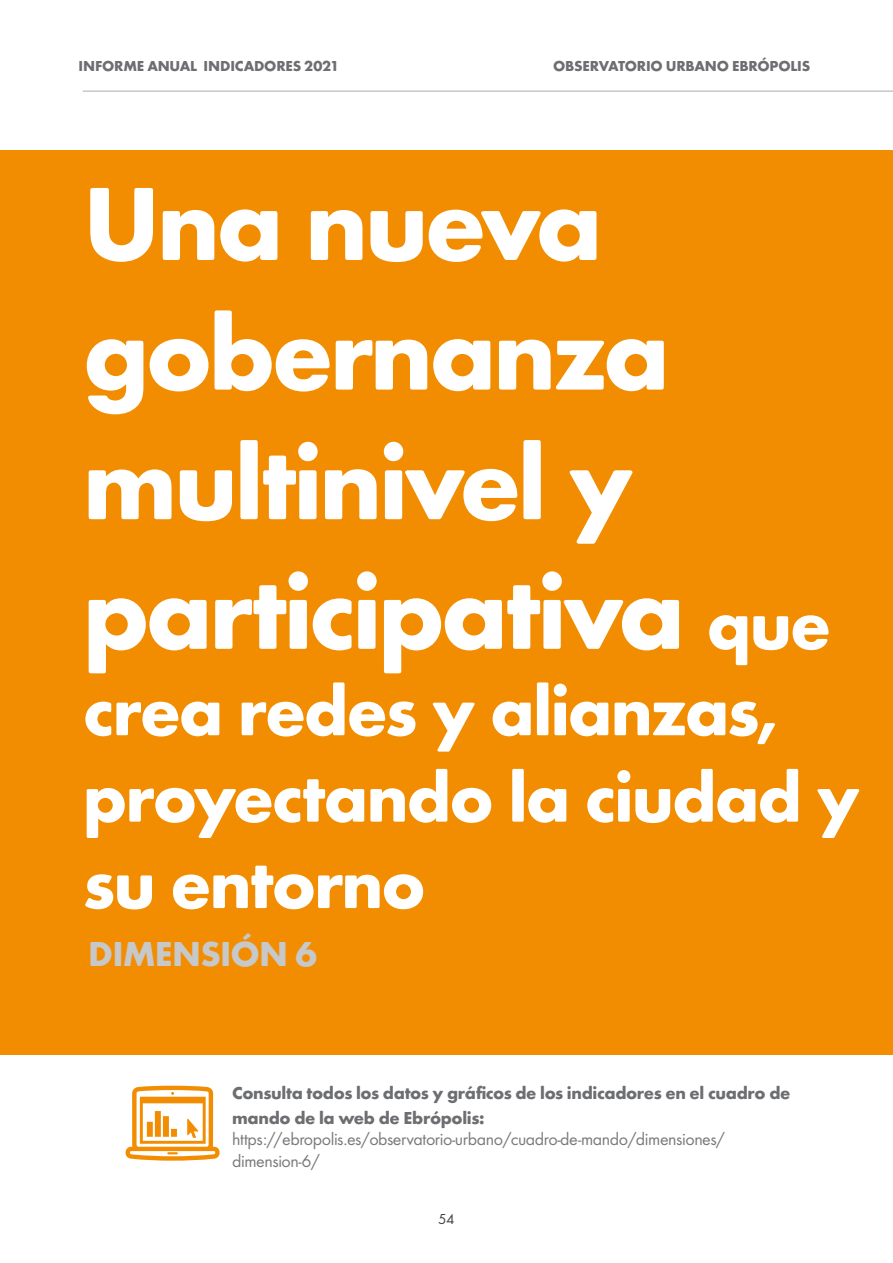
<style>
.page{position:relative;width:893px;height:1263px;background:#fff}
.page>*{position:absolute;margin:0;border:0;box-sizing:border-box;transform-origin:0 0}
.t1{font:700 108px/129.6px "Futura Round";letter-spacing:-.035em;color:#fff}
.t2{font:700 72px/86.4px "Futura Round";letter-spacing:-.03em;color:#fff}
.t3{font:700 36px "Futura Round";letter-spacing:-.025em;color:#c7c8ca}
.t4{font:700 18px/24.9px "Futura Round";letter-spacing:-.02em;color:#6d6e71}
.t5{font:18px/21.6px "Futura Round";letter-spacing:-.025em;color:#7a7a7a}
.t6{font:700 15px "Futura Round";letter-spacing:-.01em;color:#6d6e71}
.t7{font:15px "Futura Round";color:#414141}
.s1{font-size:72px}
</style>
<div class="page">
<div style="left:0;top:150px;width:893px;height:904px;background:#f28d01"></div>
<svg style="left:125px;top:1086px;width:95px;height:75px"></svg>
<hr style="left:83px;top:90px;width:810px;height:2px;background:#c7c8ca">
<p class="t6" style="left:79px;top:54px;width:262px">INFORME ANUAL INDICADORES 2021</p>
<p class="t6" style="left:553px;top:54px;width:259px">OBSERVATORIO URBANO EBRÓPOLIS</p>
<h1 class="t1" style="left:83px;top:150px;width:750px">Una nueva gobernanza multinivel y participativa <span class="s1">que</span></h1>
<h2 class="t2" style="left:83px;top:662px;width:779px">crea redes y alianzas, proyectando la ciudad y su entorno</h2>
<h3 class="t3" style="left:88px;top:926px;width:230px">DIMENSIÓN 6</h3>
<p class="t4" style="left:232px;top:1079px;width:560px">Consulta todos los datos y gráficos de los indicadores en el cuadro de mando de la web de Ebrópolis:</p>
<p class="t5" style="left:232px;top:1127px;width:494px">https://ebropolis.es/observatorio-urbano/cuadro-de-mando/dimensiones/ dimension-6/</p>
<p class="t7" style="left:438px;top:1208px;width:18px">54</p>
</div>
